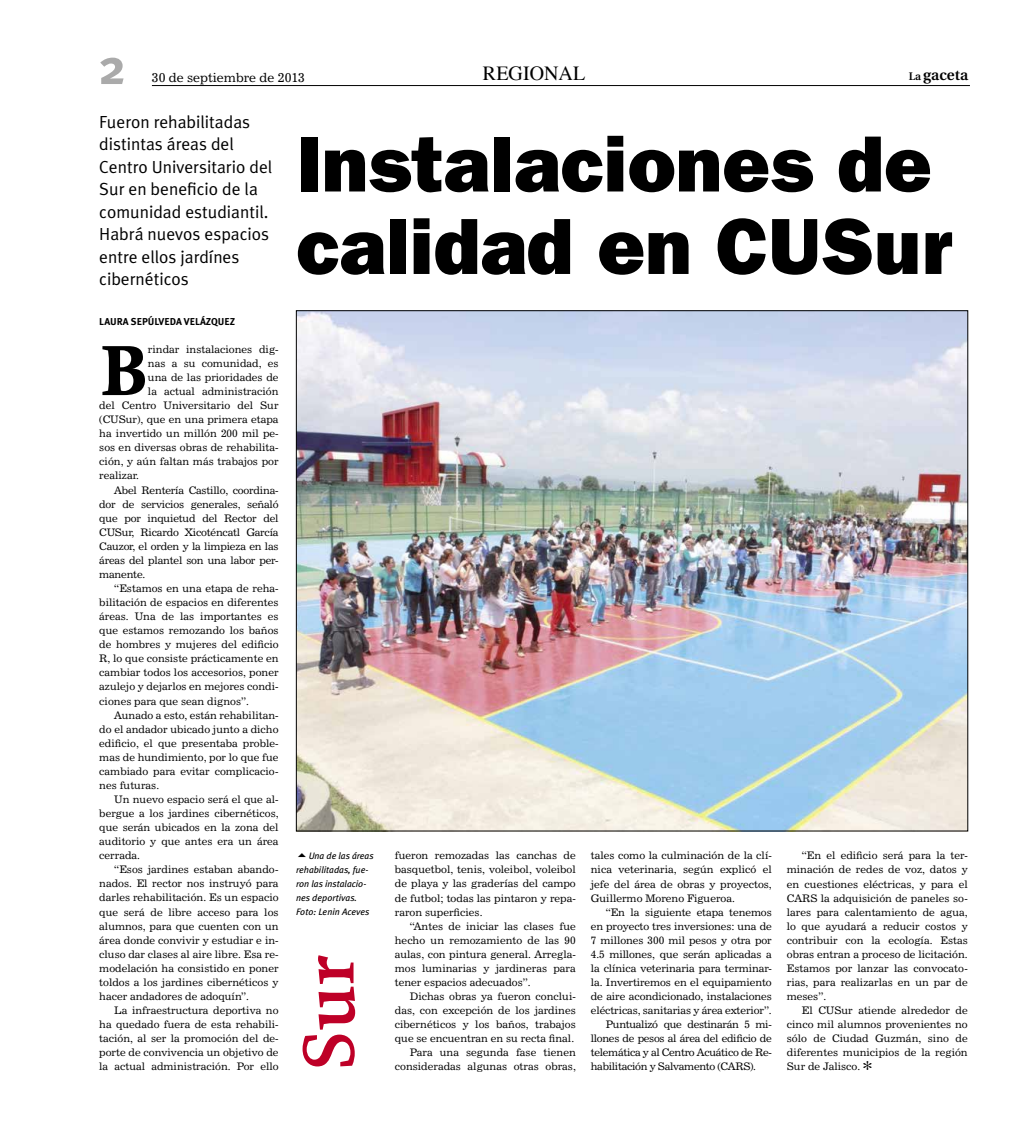
<style>
.page{position:relative;width:1025px;height:1125px;background:#fff}
.page>*{position:absolute;margin:0;border:0;box-sizing:border-box;transform-origin:0 0}
.t1{font:800 80px/82.5px "Franklin Gothic";color:#000}
.t2{font:600 75px "Proforma";color:#be0027}
.t3{font:700 74.88px "Proforma";color:#000}
.t4{font:700 50px "Meta Plus";color:#aaa}
.t5{font:20px "Times";color:#000}
.t6{font:17.5px/22.5px "Meta Plus Normal";color:#000}
.t7{font:600 15.12px "Utopia";color:#000}
.t8{font:12.5px "News 702 BT";color:#000}
.t9{font:10.25px/14.1px "News 702 BT";color:#000;text-align:justify}
.t10{font:10.25px "News 702 BT";letter-spacing:-.02em;color:#000}
.t11{font:10.25px "News 702 BT";letter-spacing:-.03em;color:#000}
.t12{font:700 10px "Meta Plus";color:#000}
.t13{font:italic 9.38px/14px "Meta Plus";color:#000}
.s1{font-size:11px}
.s2{font-family:"Monotype Sorts";font-size:12.5px}
</style>
<div class="page">
<hr style="left:152px;top:85px;width:817px;height:1px;background:#000">
<img style="left:298px;top:312px;width:667px;height:517px">
<h3 class="t4" style="left:99px;top:38px;width:29px">2</h3>
<p class="t8" style="left:152px;top:70px;width:155px">30 de septiembre de 2013</p>
<h3 class="t5" style="left:483px;top:54px;width:104px">REGIONAL</h3>
<h3 class="t7" style="left:908px;top:66px;width:61px"><span class="s1">La</span> gaceta</h3>
<h3 class="t6" style="left:99px;top:110px;width:174px">Fueron rehabilitadas distintas áreas del<br>Centro Universitario del<br>Sur en beneficio de la comunidad estudiantil.<br>Habrá nuevos espacios entre ellos jardínes cibernéticos</h3>
<p class="t12" style="left:99px;top:316px;width:137px">LAURA SEPÚLVEDA VELÁZQUEZ</p>
<h3 class="t3" style="left:99px;top:323px;width:50px">B</h3>
<p class="t9" style="left:148px;top:342px;width:132px">rindar instalaciones dig-</p>
<p class="t9" style="left:148px;top:356px;width:132px">nas a su comunidad, es</p>
<p class="t9" style="left:148px;top:370px;width:132px">una de las prioridades de</p>
<p class="t9" style="left:148px;top:384px;width:132px">la actual administración</p>
<p class="t9" style="left:99px;top:398px;width:181px">del Centro Universitario del Sur</p>
<p class="t9" style="left:99px;top:412px;width:181px">(CUSur), que en una primera etapa</p>
<p class="t9" style="left:99px;top:426px;width:181px">ha invertido un millón 200 mil pe-</p>
<p class="t9" style="left:99px;top:440px;width:181px">sos en diversas obras de rehabilita-</p>
<p class="t9" style="left:99px;top:455px;width:181px">ción, y aún faltan más trabajos por</p>
<p class="t9" style="left:99px;top:469px;width:41px">realizar.</p>
<p class="t10" style="left:114px;top:484px;width:166px">Abel Rentería Castillo, coordina-</p>
<p class="t10" style="left:99px;top:498px;width:181px">dor de servicios generales, señaló</p>
<p class="t10" style="left:99px;top:512px;width:181px">que por inquietud del Rector del</p>
<p class="t10" style="left:99px;top:526px;width:181px">CUSur, Ricardo Xicoténcatl García</p>
<p class="t10" style="left:99px;top:540px;width:181px">Cauzor, el orden y la limpieza en las</p>
<p class="t10" style="left:99px;top:554px;width:181px">áreas del plantel son una labor per-</p>
<p class="t10" style="left:99px;top:568px;width:48px">manente.</p>
<p class="t9" style="left:114px;top:581px;width:166px">“Estamos en una etapa de reha-</p>
<p class="t9" style="left:99px;top:595px;width:181px">bilitación de espacios en diferentes</p>
<p class="t9" style="left:99px;top:609px;width:181px">áreas. Una de las importantes es</p>
<p class="t9" style="left:99px;top:623px;width:181px">que estamos remozando los baños</p>
<p class="t9" style="left:99px;top:637px;width:181px">de hombres y mujeres del edificio</p>
<p class="t9" style="left:99px;top:651px;width:181px">R, lo que consiste prácticamente en</p>
<p class="t9" style="left:99px;top:666px;width:181px">cambiar todos los accesorios, poner</p>
<p class="t9" style="left:99px;top:680px;width:181px">azulejo y dejarlos en mejores condi-</p>
<p class="t9" style="left:99px;top:694px;width:151px">ciones para que sean dignos”.</p>
<p class="t9" style="left:114px;top:708px;width:166px">Aunado a esto, están rehabilitan-</p>
<p class="t9" style="left:99px;top:722px;width:181px">do el andador ubicado junto a dicho</p>
<p class="t9" style="left:99px;top:736px;width:181px">edificio, el que presentaba proble-</p>
<p class="t9" style="left:99px;top:750px;width:181px">mas de hundimiento, por lo que fue</p>
<p class="t9" style="left:99px;top:764px;width:181px">cambiado para evitar complicacio-</p>
<p class="t9" style="left:99px;top:778px;width:61px">nes futuras.</p>
<p class="t9" style="left:114px;top:792px;width:166px">Un nuevo espacio será el que al-</p>
<p class="t9" style="left:99px;top:806px;width:181px">bergue a los jardines cibernéticos,</p>
<p class="t9" style="left:99px;top:820px;width:181px">que serán ubicados en la zona del</p>
<p class="t9" style="left:99px;top:834px;width:181px">auditorio y que antes era un área</p>
<p class="t9" style="left:99px;top:848px;width:42px">cerrada.</p>
<p class="t9" style="left:114px;top:862px;width:166px">“Esos jardines estaban abando-</p>
<p class="t9" style="left:99px;top:877px;width:181px">nados. El rector nos instruyó para</p>
<p class="t9" style="left:99px;top:891px;width:181px">darles rehabilitación. Es un espacio</p>
<p class="t9" style="left:99px;top:905px;width:181px">que será de libre acceso para los</p>
<p class="t9" style="left:99px;top:919px;width:181px">alumnos, para que cuenten con un</p>
<p class="t9" style="left:99px;top:933px;width:181px">área donde convivir y estudiar e in-</p>
<p class="t9" style="left:99px;top:947px;width:181px">cluso dar clases al aire libre. Esa re-</p>
<p class="t9" style="left:99px;top:961px;width:181px">modelación ha consistido en poner</p>
<p class="t9" style="left:99px;top:975px;width:181px">toldos a los jardines cibernéticos y</p>
<p class="t9" style="left:99px;top:989px;width:151px">hacer andadores de adoquín”.</p>
<p class="t9" style="left:114px;top:1003px;width:166px">La infraestructura deportiva no</p>
<p class="t9" style="left:99px;top:1017px;width:181px">ha quedado fuera de esta rehabili-</p>
<p class="t9" style="left:99px;top:1031px;width:181px">tación, al ser la promoción del de-</p>
<p class="t9" style="left:99px;top:1045px;width:181px">porte de convivencia un objetivo de</p>
<p class="t9" style="left:99px;top:1059px;width:181px">la actual administración. Por ello</p>
<h1 class="t1" style="left:296px;top:121px;width:657px">Instalaciones de calidad en CUSur</h1>
<p class="t13" style="left:296px;top:849px;width:79px;text-indent:12px">Una de las áreas rehabilitadas, fue&shy;ron las instalacio&shy;nes deportivas.<br>Foto: Lenin Aceves</p>
<h2 class="t2" style="left:282px;top:1070px;width:116px;rotate:-90deg">Sur</h2>
<p class="t9" style="left:394px;top:848px;width:182px">fueron remozadas las canchas de basquetbol, tenis, voleibol, voleibol de playa y las graderías del campo de futbol; todas las pintaron y repa&shy;raron superficies.</p>
<p class="t9" style="left:394px;top:919px;width:182px;text-indent:15px">“Antes de iniciar las clases fue hecho un remozamiento de las 90 aulas, con pintura general. Arregla&shy;mos luminarias y jardineras para tener espacios adecuados”.</p>
<p class="t9" style="left:394px;top:989px;width:182px;text-align:right">Dichas obras ya fueron conclui&shy;das, con excepción de los jardines cibernéticos y los baños, trabajos que se encuentran en su recta final.<br>Para una segunda fase tienen consideradas algunas otras obras,</p>
<p class="t9" style="left:590px;top:849px;width:182px">tales como la culminación de la clí&shy;nica veterinaria, según explicó el jefe del área de obras y proyectos, Guillermo Moreno Figueroa.</p>
<p class="t9" style="left:605px;top:905px;width:167px">“En la siguiente etapa tenemos</p>
<p class="t9" style="left:590px;top:919px;width:182px">en proyecto tres inversiones: una de</p>
<p class="t9" style="left:590px;top:933px;width:182px">7 millones 300 mil pesos y otra por</p>
<p class="t9" style="left:590px;top:947px;width:182px">4.5 millones, que serán aplicadas a</p>
<p class="t9" style="left:590px;top:961px;width:182px">la clínica veterinaria para terminar-</p>
<p class="t9" style="left:590px;top:975px;width:182px">la. Invertiremos en el equipamiento</p>
<p class="t9" style="left:590px;top:989px;width:182px">de aire acondicionado, instalaciones</p>
<p class="t9" style="left:590px;top:1003px;width:182px">eléctricas, sanitarias y área exterior”.</p>
<p class="t11" style="left:605px;top:1018px;width:167px">Puntualizó que destinarán 5 mi-</p>
<p class="t11" style="left:590px;top:1032px;width:182px">llones de pesos al área del edificio de</p>
<p class="t11" style="left:590px;top:1046px;width:182px">telemática y al Centro Acuático de Re-</p>
<p class="t11" style="left:590px;top:1060px;width:167px">habilitación y Salvamento (CARS).</p>
<p class="t9" style="left:786px;top:849px;width:182px;text-indent:15px">“En el edificio será para la ter&shy;minación de redes de voz, datos y en cuestiones eléctricas, y para el CARS la adquisición de paneles so&shy;lares para calentamiento de agua, lo que ayudará a reducir costos y contribuir con la ecología. Estas obras entran a proceso de licitación.<br>Estamos por lanzar las convocato&shy;rias, para realizarlas en un par de meses”.</p>
<p class="t9" style="left:786px;top:1003px;width:182px;text-indent:15px">El CUSur atiende alrededor de cinco mil alumnos provenientes no sólo de Ciudad Guzmán, sino de diferentes municipios de la región Sur de Jalisco. <span class="s2">[</span></p>
</div>
